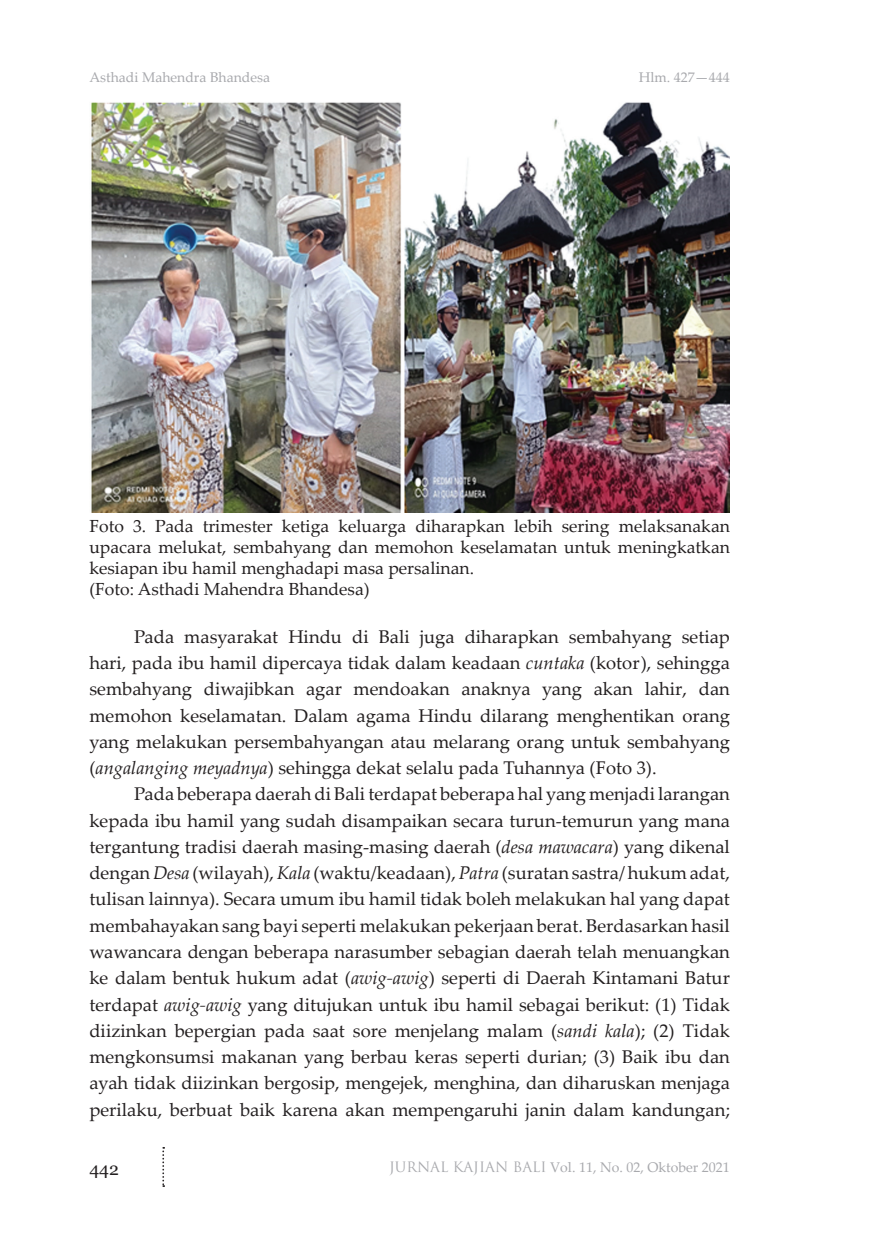
<style>
.page{position:relative;width:869px;height:1241px;background:#fff}
.page>*{position:absolute;margin:0;border:0;box-sizing:border-box;transform-origin:0 0}
.t1{font:18.38px/26.2px "Palatino Linotype";color:#231f20;text-align:justify}
.t2{font:17.5px/21px "Palatino Linotype";color:#231f20}
.t3{font:17.5px "Georgia";color:#231f20}
.t4{font:14px "Palatino Linotype";color:#a8a9ad}
.s1{font-style:italic}
.s2{font-family:"Trajan Pro"}
</style>
<div class="page">
<svg style="left:162px;top:1147px;width:2px;height:39px"></svg>
<img style="left:91px;top:102px;width:638px;height:410px">
<p class="t4" style="left:89px;top:67px;width:182px">Asthadi Mahendra Bhandesa</p>
<p class="t4" style="left:638px;top:67px;width:93px">Hlm. 427—444</p>
<p class="t2" style="left:89px;top:515px;width:641px">Foto 3. Pada trimester ketiga keluarga diharapkan lebih sering melaksanakan upacara melukat, sembahyang dan memohon keselamatan untuk meningkatkan kesiapan ibu hamil menghadapi masa persalinan.<br>(Foto: Asthadi Mahendra Bhandesa)</p>
<p class="t1" style="left:89px;top:622px;width:641px;text-indent:45px">Pada masyarakat Hindu di Bali juga diharapkan sembahyang setiap hari, pada ibu hamil dipercaya tidak dalam keadaan <span class="s1">cuntaka</span> (kotor), sehingga sembahyang diwajibkan agar mendoakan anaknya yang akan lahir, dan memohon keselamatan. Dalam agama Hindu dilarang menghentikan orang yang melakukan persembahyangan atau melarang orang untuk sembahyang (<span class="s1">angalanging meyadnya</span>) sehingga dekat selalu pada Tuhannya (Foto 3).</p>
<p class="t1" style="left:89px;top:780px;width:641px;text-indent:45px">Pada beberapa daerah di Bali terdapat beberapa hal yang menjadi larangan kepada ibu hamil yang sudah disampaikan secara turun-temurun yang mana tergantung tradisi daerah masing-masing daerah (<span class="s1">desa mawacara</span>) yang dikenal dengan <span class="s1">Desa</span> (wilayah), <span class="s1">Kala</span> (waktu/keadaan), <span class="s1">Patra</span> (suratan sastra/ hukum adat, tulisan lainnya). Secara umum ibu hamil tidak boleh melakukan hal yang dapat membahayakan sang bayi seperti melakukan pekerjaan berat. Berdasarkan hasil wawancara dengan beberapa narasumber sebagian daerah telah menuangkan ke dalam bentuk hukum adat (<span class="s1">awig-awig</span>) seperti di Daerah Kintamani Batur terdapat <span class="s1">awig-awig</span> yang ditujukan untuk ibu hamil sebagai berikut: (1) Tidak diizinkan bepergian pada saat sore menjelang malam (<span class="s1">sandi kala</span>); (2) Tidak mengkonsumsi makanan yang berbau keras seperti durian; (3) Baik ibu dan ayah tidak diizinkan bergosip, mengejek, menghina, dan diharuskan menjaga perilaku, berbuat baik karena akan mempengaruhi janin dalam kandungan;</p>
<p class="t3" style="left:89px;top:1157px;width:31px">442</p>
<p class="t4" style="left:389px;top:1157px;width:342px"><span class="s2">JURNAL KAJIAN BALI</span> Vol. 11, No. 02, Oktober 2021</p>
</div>
